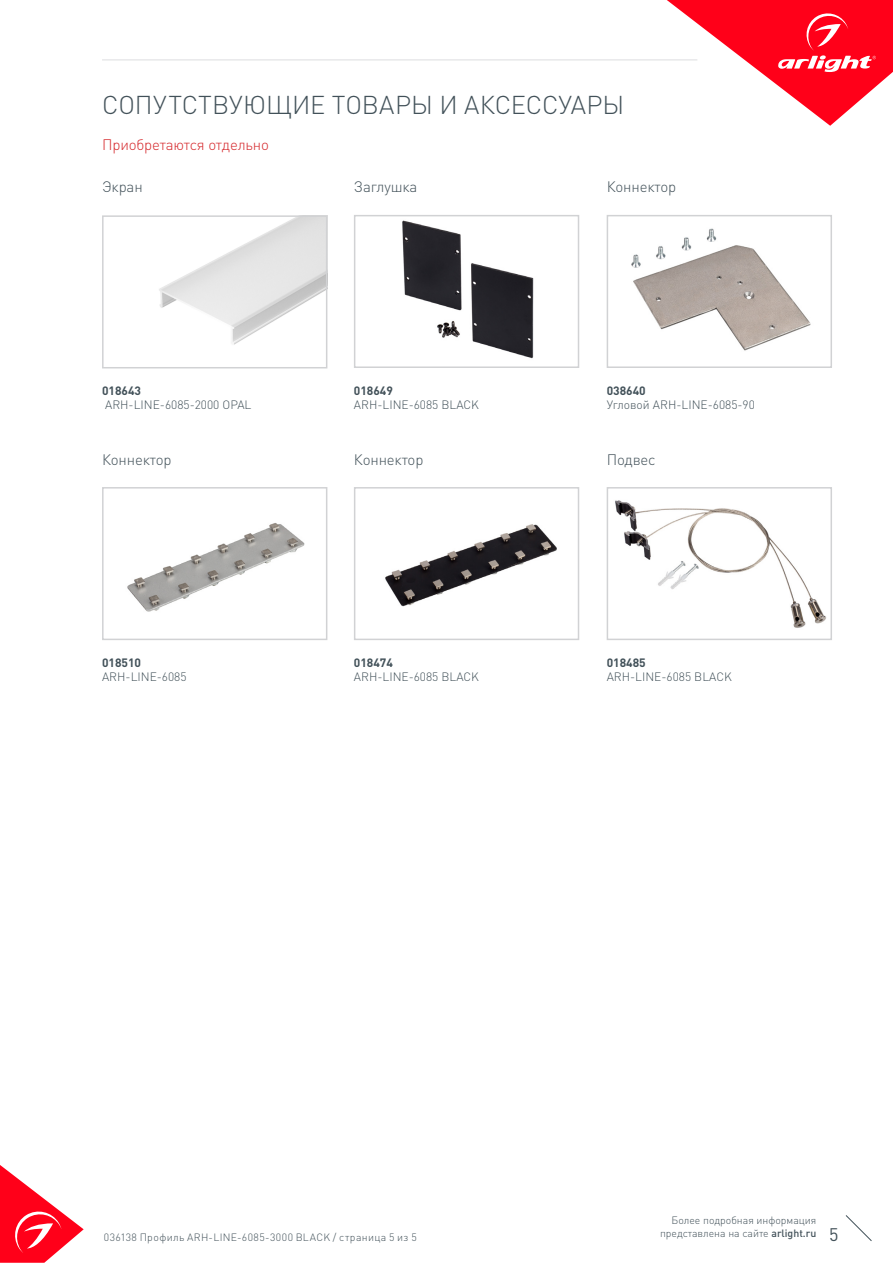
<style>
.page{position:relative;width:893px;height:1263px;background:#fff}
.page>*{position:absolute;margin:0;border:0;box-sizing:border-box;transform-origin:0 0}
.t1{font:300 25.5px "DIN Pro";color:#425159}
.t2{font:18px "DIN Pro";color:#425159}
.t3{font:300 15px "DIN Pro";letter-spacing:-.01em;color:#425159}
.t4{font:300 15px "DIN Pro";letter-spacing:-.01em;color:#d5262a}
.t5{font:300 12px "DIN Pro";color:#425159}
.t6{font:700 12px "DIN Pro";color:#425159}
.t7{font:300 10.5px "DIN Pro";color:#425159}
.t8{font:300 10.5px "DIN Pro";letter-spacing:.04em;color:#425159}
.s1{font-weight:500}
</style>
<div class="page">
<svg style="left:0;top:1165px;width:84px;height:98px"></svg>
<svg style="left:845px;top:1215px;width:27px;height:26px"></svg>
<svg style="left:667px;top:0;width:226px;height:126px"></svg>
<hr style="left:102px;top:60px;width:595px;height:1px;background:#dcdddf">
<img style="left:159px;top:218px;width:165px;height:127px">
<div style="left:102px;top:215px;width:225px;height:153px;border:2px solid #d1d2d4"></div>
<img style="left:615px;top:500px;width:212px;height:128px">
<div style="left:607px;top:487px;width:225px;height:153px;border:2px solid #d1d2d4"></div>
<img style="left:402px;top:220px;width:132px;height:139px">
<div style="left:354px;top:215px;width:225px;height:153px;border:2px solid #d1d2d4"></div>
<img style="left:127px;top:523px;width:178px;height:89px">
<div style="left:102px;top:487px;width:225px;height:153px;border:2px solid #d1d2d4"></div>
<img style="left:385px;top:524px;width:172px;height:83px">
<div style="left:354px;top:487px;width:225px;height:153px;border:2px solid #d1d2d4"></div>
<img style="left:631px;top:228px;width:180px;height:123px">
<div style="left:607px;top:215px;width:225px;height:153px;border:2px solid #d1d2d4"></div>
<p class="t1" style="left:102px;top:87px;width:524px">СОПУТСТВУЮЩИЕ ТОВАРЫ И АКСЕССУАРЫ</p>
<p class="t4" style="left:102px;top:134px;width:168px">Приобретаются отдельно</p>
<p class="t3" style="left:102px;top:177px;width:42px">Экран</p>
<p class="t3" style="left:354px;top:177px;width:65px">Заглушка</p>
<p class="t3" style="left:607px;top:177px;width:71px">Коннектор</p>
<p class="t6" style="left:102px;top:382px;width:41px">018643</p>
<p class="t5" style="left:105px;top:397px;width:148px">ARH-LINE-6085-2000 OPAL</p>
<p class="t6" style="left:354px;top:382px;width:41px">018649</p>
<p class="t5" style="left:354px;top:397px;width:127px">ARH-LINE-6085 BLACK</p>
<p class="t6" style="left:607px;top:382px;width:41px">038640</p>
<p class="t5" style="left:607px;top:397px;width:150px">Угловой ARH-LINE-6085-90</p>
<p class="t3" style="left:102px;top:449px;width:71px">Коннектор</p>
<p class="t3" style="left:354px;top:449px;width:71px">Коннектор</p>
<p class="t3" style="left:607px;top:449px;width:51px">Подвес</p>
<p class="t6" style="left:102px;top:654px;width:41px">018510</p>
<p class="t5" style="left:102px;top:669px;width:86px">ARH-LINE-6085</p>
<p class="t6" style="left:354px;top:654px;width:41px">018474</p>
<p class="t5" style="left:354px;top:669px;width:127px">ARH-LINE-6085 BLACK</p>
<p class="t6" style="left:607px;top:654px;width:41px">018485</p>
<p class="t5" style="left:607px;top:669px;width:127px">ARH-LINE-6085 BLACK</p>
<p class="t7" style="left:672px;top:1213px;width:146px">Более подробная информация</p>
<p class="t7" style="left:660px;top:1226px;width:158px">представлена на сайте <span class="s1">arlight.ru</span></p>
<p class="t8" style="left:104px;top:1230px;width:314px">036138 Профиль ARH-LINE-6085-3000 BLACK / страница 5 из 5</p>
<h2 class="t2" style="left:829px;top:1222px;width:11px">5</h2>
</div>
